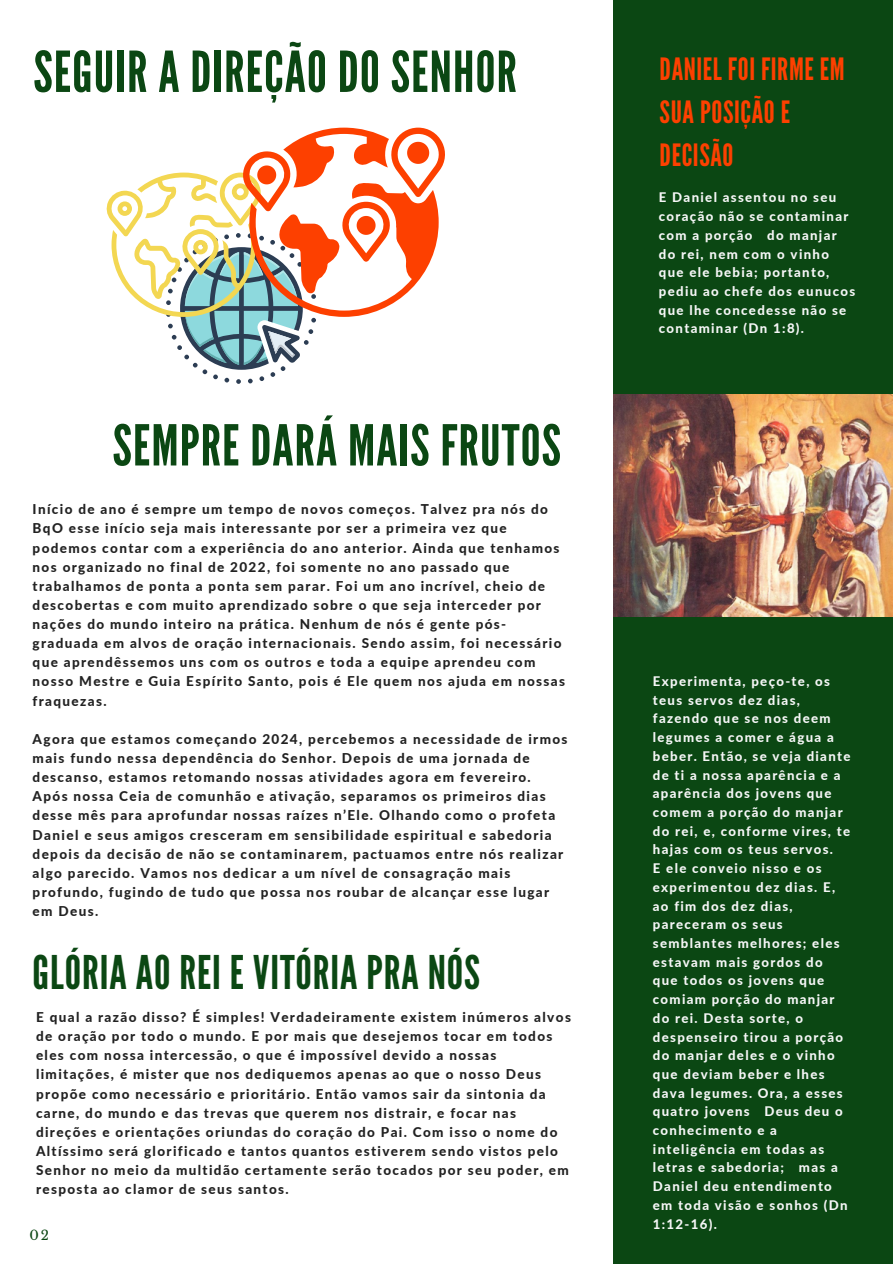
<style>
.page{position:relative;width:893px;height:1264px;background:#fff}
.page>*{position:absolute;margin:0;border:0;box-sizing:border-box;transform-origin:0 0}
.t1{font:56.25px "League Gothic";letter-spacing:.02em;color:#0b4713}
.t2{font:46.35px "League Gothic";letter-spacing:.02em;color:#0b4713}
.t3{font:30.75px/42.8px "League Gothic";letter-spacing:.02em;color:#fd4000}
.t4{font:800 13.5px/19.2px "Lato";letter-spacing:.1em;color:#222}
.t5{font:800 13.2px/18.8px "Lato";letter-spacing:.1em;color:#f5f6f6}
.t6{font:13.2px "Libre Baskerville";color:#0b4713}
</style>
<div class="page">
<div style="left:613px;top:0;width:279px;height:1263px;background:#0b4713"></div>
<svg style="left:106px;top:128px;width:339px;height:256px"></svg>
<img style="left:613px;top:395px;width:279px;height:221px">
<p class="t1" style="left:33px;top:39px;width:485px">SEGUIR A DIREÇÃO DO SENHOR</p>
<p class="t1" style="left:112px;top:413px;width:450px">SEMPRE DARÁ MAIS FRUTOS</p>
<p class="t4" style="left:33px;top:499px;width:534px">Início de ano é sempre um tempo de novos começos. Talvez pra nós do BqO esse início seja mais interessante por ser a primeira vez que podemos contar com a experiência do ano anterior. Ainda que tenhamos nos organizado no final de 2022, foi somente no ano passado que trabalhamos de ponta a ponta sem parar. Foi um ano incrível, cheio de descobertas e com muito aprendizado sobre o que seja interceder por nações do mundo inteiro na prática. Nenhum de nós é gente pós&shy;graduada em alvos de oração internacionais. Sendo assim, foi necessário que aprendêssemos uns com os outros e toda a equipe aprendeu com nosso Mestre e Guia Espírito Santo, pois é Ele quem nos ajuda em nossas fraquezas.</p>
<p class="t4" style="left:33px;top:729px;width:536px">Agora que estamos começando 2024, percebemos a necessidade de irmos mais fundo nessa dependência do Senhor. Depois de uma jornada de descanso, estamos retomando nossas atividades agora em fevereiro.<br>Após nossa Ceia de comunhão e ativação, separamos os primeiros dias desse mês para aprofundar nossas raízes n’Ele. Olhando como o profeta Daniel e seus amigos cresceram em sensibilidade espiritual e sabedoria depois da decisão de não se contaminarem, pactuamos entre nós realizar algo parecido. Vamos nos dedicar a um nível de consagração mais profundo, fugindo de tudo que possa nos roubar de alcançar esse lugar em Deus.</p>
<h1 class="t2" style="left:33px;top:945px;width:449px">GLÓRIA AO REI E VITÓRIA PRA NÓS</h1>
<p class="t4" style="left:36px;top:1007px;width:536px">E qual a razão disso? É simples! Verdadeiramente existem inúmeros alvos de oração por todo o mundo. E por mais que desejemos tocar em todos eles com nossa intercessão, o que é impossível devido a nossas limitações, é mister que nos dediquemos apenas ao que o nosso Deus propõe como necessário e prioritário. Então vamos sair da sintonia da carne, do mundo e das trevas que querem nos distrair, e focar nas direções e orientações oriundas do coração do Pai. Com isso o nome do Altíssimo será glorificado e tantos quantos estiverem sendo vistos pelo Senhor no meio da multidão certamente serão tocados por seu poder, em resposta ao clamor de seus santos.</p>
<p class="t6" style="left:29px;top:1227px;width:21px">02</p>
<h2 class="t3" style="left:659px;top:49px;width:187px">DANIEL FOI FIRME EM<br>SUA POSIÇÃO E<br>DECISÃO</h2>
<p class="t5" style="left:658px;top:188px;width:198px">E Daniel assentou no seu coração não se contaminar com a porção do manjar do rei, nem com o vinho que ele bebia; portanto, pediu ao chefe dos eunucos que lhe concedesse não se contaminar (Dn 1:8).</p>
<p class="t5" style="left:653px;top:671px;width:199px">Experimenta, peço-te, os teus servos dez dias, fazendo que se nos deem legumes a comer e água a beber. Então, se veja diante de ti a nossa aparência e a aparência dos jovens que comem a porção do manjar do rei, e, conforme vires, te hajas com os teus servos.<br>E ele conveio nisso e os experimentou dez dias. E, ao fim dos dez dias, pareceram os seus semblantes melhores; eles estavam mais gordos do que todos os jovens que comiam porção do manjar do rei. Desta sorte, o despenseiro tirou a porção do manjar deles e o vinho que deviam beber e lhes dava legumes. Ora, a esses quatro jovens Deus deu o conhecimento e a inteligência em todas as letras e sabedoria; mas a<br>Daniel deu entendimento em toda visão e sonhos (Dn<br>1:12-16).</p>
</div>
